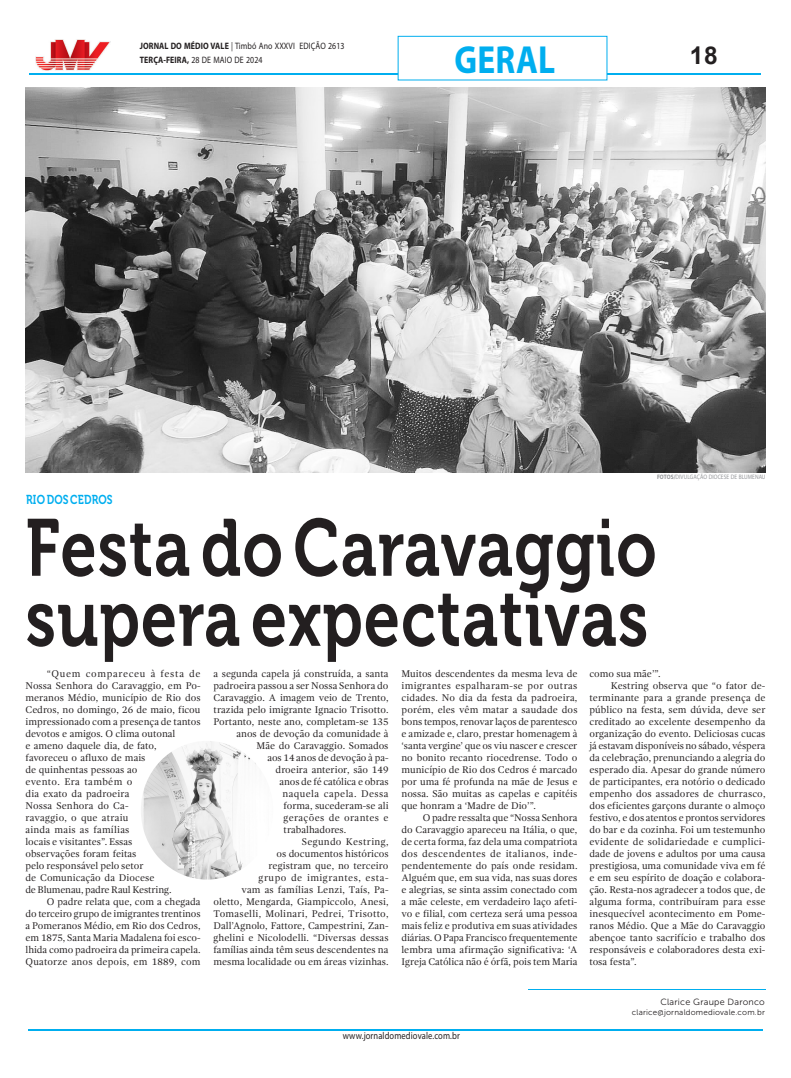
<style>
.page{position:relative;width:791px;height:1078px;background:#fff}
.page>*{position:absolute;margin:0;border:0;box-sizing:border-box;transform-origin:0 0}
.Título_2{font:80.3px "Museo 700";letter-spacing:.015em;color:#231f20;scale:.81 1}
.t1{font:700 55px "Myriad Arabic";letter-spacing:.005em;color:#00aeef;scale:.85 1}
.t2{font:700 24.5px "Arial";color:#231f20}
.t3{font:14px "Myriad Arabic";letter-spacing:.01em;color:#231f20;scale:.85 1}
.t4{font:13px/14px "Myriad Arabic";letter-spacing:.01em;color:#231f20;scale:.85 1}
.Título_2-2{font:12.9px "Museo 700";letter-spacing:.015em;color:#00aeef;scale:.81 1}
._01_-_TEXTOS{font:10px/12px "Gandhi Serif";color:#231f20;text-align:justify}
._01_-_TEXTOS-2{font:10px "Gandhi Serif";letter-spacing:.04em;color:#231f20}
._01_-_TEXTOS-3{font:10px "Gandhi Serif";letter-spacing:.03em;color:#231f20}
._05_-_LEG-SOCIAL{font:9px "Myriad Arabic";letter-spacing:.01em;color:#939598;scale:.85 1}
._01_-_TEXTOS-4{font:9px "Museo Sans 300";letter-spacing:.025em;color:#231f20}
._01_-_TEXTOS-5{font:8px "Museo Sans 300";letter-spacing:.025em;color:#231f20}
.s1{font-weight:700}
</style>
<div class="page">
<hr style="left:28px;top:1028px;width:735px;height:1px;background:#00aeef">
<hr style="left:29px;top:73px;width:731px;height:1px;background:#00aeef">
<div style="left:398px;top:36px;width:209px;height:44px;background:#fff;border:1px solid #00aeef"></div>
<img style="left:35px;top:39px;width:75px;height:32px">
<img style="left:26px;top:87px;width:739px;height:385px">
<img style="left:141px;top:741px;width:115px;height:138px">
<hr style="left:528px;top:988px;width:238px;height:1px;background:#00aeef">
<h3 class="t4" style="left:140px;top:39px;width:242px"><span class="s1">JORNAL DO MÉDIO VALE</span> | Timbó Ano XXXVI EDIÇÃO 2613<br><span class="s1">TERÇA-FEIRA,</span> 28 DE MAIO DE 2024</h3>
<h2 class="t1" style="left:454px;top:22px;width:120px">GERAL</h2>
<h3 class="t2" style="left:690px;top:39px;width:29px">18</h3>
<p class="Título_2-2" style="left:26px;top:492px;width:108px">RIO DOS CEDROS</p>
<p class="_05_-_LEG-SOCIAL" style="left:657px;top:471px;width:129px"><span class="s1">FOTOS/</span>DIVULGAÇÃO DIOCESE DE BLUMENAU</p>
<p class="Título_2" style="left:26px;top:503px;width:781px">Festa do Caravaggio</p>
<p class="Título_2" style="left:26px;top:573px;width:770px">supera expectativas</p>
<p class="_01_-_TEXTOS" style="left:26px;top:667px;width:177px;text-align:left;text-indent:21px">“Quem compareceu à festa de<br>Nossa Senhora do Caravaggio, em Po&shy;meranos Médio, município de Rio dos<br>Cedros, no domingo, 26 de maio, ficou impressionado com a presença de tantos devotos e amigos. O clima outonal<br>e ameno daquele dia, de fato, favoreceu o afluxo de mais<br>de quinhentas pessoas ao<br>evento. Era também o<br>dia exato da padroeira<br>Nossa Senhora do Ca-<br>ravaggio, o que atraiu<br>ainda mais as famílias<br>locais e visitantes”. Essas<br>observações foram feitas<br>pelo responsável pelo setor<br>de Comunicação da Diocese<br>de Blumenau, padre Raul Kestring.</p>
<p class="_01_-_TEXTOS" style="left:26px;top:895px;width:177px;text-indent:21px">O padre relata que, com a chegada do terceiro grupo de imigrantes trentinos a Pomeranos Médio, em Rio dos Cedros, em 1875, Santa Maria Madalena foi esco&shy;lhida como padroeira da primeira capela.<br>Quatorze anos depois, em 1889, com</p>
<p class="_01_-_TEXTOS" style="left:213px;top:667px;width:177px">a segunda capela já construída, a santa</p>
<p class="_01_-_TEXTOS" style="left:213px;top:679px;width:177px">padroeira passou a ser Nossa Senhora do</p>
<p class="_01_-_TEXTOS" style="left:213px;top:691px;width:177px">Caravaggio. A imagem veio de Trento,</p>
<p class="_01_-_TEXTOS" style="left:213px;top:703px;width:177px">trazida pelo imigrante Ignacio Trisotto.</p>
<p class="_01_-_TEXTOS" style="left:213px;top:715px;width:177px">Portanto, neste ano, completam-se 135</p>
<p class="_01_-_TEXTOS" style="left:237px;top:727px;width:153px">anos de devoção da comunidade à</p>
<p class="_01_-_TEXTOS" style="left:257px;top:739px;width:133px">Mãe do Caravaggio. Somados</p>
<p class="_01_-_TEXTOS" style="left:268px;top:751px;width:123px">aos 14 anos de devoção à pa-</p>
<p class="_01_-_TEXTOS" style="left:276px;top:763px;width:114px">droeira anterior, são 149</p>
<p class="_01_-_TEXTOS" style="left:280px;top:775px;width:111px">anos de fé católica e obras</p>
<p class="_01_-_TEXTOS-2" style="left:283px;top:788px;width:108px">naquela capela. Dessa</p>
<p class="_01_-_TEXTOS" style="left:284px;top:799px;width:106px">forma, sucederam-se ali</p>
<p class="_01_-_TEXTOS-3" style="left:284px;top:812px;width:107px">gerações de orantes e</p>
<p class="_01_-_TEXTOS" style="left:284px;top:823px;width:64px">trabalhadores.</p>
<p class="_01_-_TEXTOS" style="left:213px;top:835px;width:177px;text-align:right">Segundo Kestring,<br>os documentos históricos<br>registram que, no terceiro<br>grupo de imigrantes, esta-<br>vam as famílias Lenzi, Taís, Pa&shy;oletto, Mengarda, Giampiccolo, Anesi, Tomaselli, Molinari, Pedrei, Trisotto, Dall’Agnolo, Fattore, Campestrini, Zan&shy;ghelini e Nicolodelli. “Diversas dessas famílias ainda têm seus descendentes na mesma localidade ou em áreas vizinhas.</p>
<p class="_01_-_TEXTOS" style="left:401px;top:667px;width:178px">Muitos descendentes da mesma leva de imigrantes espalharam-se por outras cidades. No dia da festa da padroeira, porém, eles vêm matar a saudade dos bons tempos, renovar laços de parentesco e amizade e, claro, prestar homenagem à ‘santa vergine’ que os viu nascer e crescer no bonito recanto riocedrense. Todo o município de Rio dos Cedros é marcado por uma fé profunda na mãe de Jesus e nossa. São muitas as capelas e capitéis que honram a ‘Madre de Dio’”.</p>
<p class="_01_-_TEXTOS" style="left:401px;top:811px;width:178px;text-indent:21px">O padre ressalta que “Nossa Senhora do Caravaggio apareceu na Itália, o que, de certa forma, faz dela uma compatriota dos descendentes de italianos, inde&shy;pendentemente do país onde residam.<br>Alguém que, em sua vida, nas suas dores e alegrias, se sinta assim conectado com a mãe celeste, em verdadeiro laço afeti&shy;vo e filial, com certeza será uma pessoa mais feliz e produtiva em suas atividades diárias. O Papa Francisco frequentemente lembra uma afirmação significativa: ‘A Igreja Católica não é órfã, pois tem Maria</p>
<h3 class="t3" style="left:343px;top:1026px;width:139px">www.jornaldomediovale.com.br</h3>
<p class="_01_-_TEXTOS" style="left:589px;top:667px;width:73px">como sua mãe’”.</p>
<p class="_01_-_TEXTOS" style="left:589px;top:679px;width:178px;text-indent:21px">Kestring observa que “o fator de&shy;terminante para a grande presença de público na festa, sem dúvida, deve ser creditado ao excelente desempenho da organização do evento. Deliciosas cucas já estavam disponíveis no sábado, véspera da celebração, prenunciando a alegria do esperado dia. Apesar do grande número de participantes, era notório o dedicado empenho dos assadores de churrasco, dos eficientes garçons durante o almoço festivo, e dos atentos e prontos servidores do bar e da cozinha. Foi um testemunho evidente de solidariedade e cumplici&shy;dade de jovens e adultos por uma causa prestigiosa, uma comunidade viva em fé e em seu espírito de doação e colabora&shy;ção. Resta-nos agradecer a todos que, de alguma forma, contribuíram para esse inesquecível acontecimento em Pome&shy;ranos Médio. Que a Mãe do Caravaggio abençoe tanto sacrifício e trabalho dos responsáveis e colaboradores desta exi&shy;tosa festa”.</p>
<p class="_01_-_TEXTOS-4" style="left:660px;top:996px;width:106px">Clarice Graupe Daronco</p>
<p class="_01_-_TEXTOS-5" style="left:632px;top:1007px;width:134px">clarice@jornaldomediovale.com.br</p>
</div>
